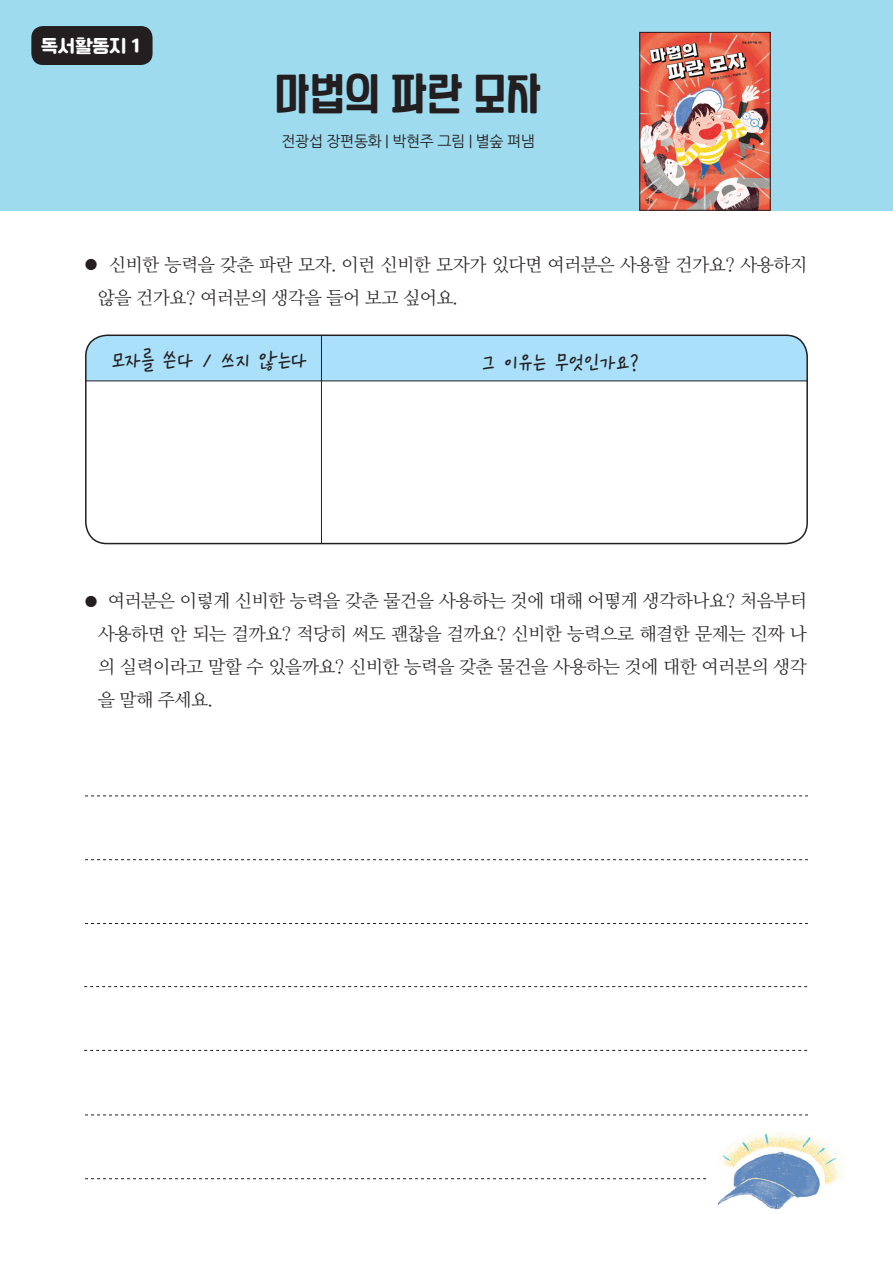
<style>
.page{position:relative;width:893px;height:1263px;background:#fff}
.page>*{position:absolute;margin:0;border:0;box-sizing:border-box;transform-origin:0 0}
.t1{font:39.9px "YANGJIN";color:#231f20}
.t2{font:28.5px "Gangwon Edu Hyeonok T OTF Medium";letter-spacing:-.025em;color:#231f20}
.t3{font:18.45px "Cafe 24 Ssurround";letter-spacing:-.025em;color:#fff}
.t4{font:18px/33px "Nanum Myeongjo OTF";letter-spacing:-.025em;color:#231f20}
.t5{font:15px "Nanum Gothic OTF";letter-spacing:-.025em;color:#231f20}
.s1{font-family:"Nanum Gothic OTF";font-size:15px}
</style>
<div class="page">
<div style="left:0;top:0;width:893px;height:211px;background:#9edbee"></div>
<div style="left:31px;top:26px;width:122px;height:39px;background:#231f20;border-radius:12px"></div>
<img style="left:641px;top:34px;width:127px;height:174px">
<div style="left:639px;top:32px;width:131px;height:178px;border:1px solid #231f20"></div>
<div style="left:85px;top:335px;width:723px;height:86px;background:#aae0f9;border-radius:21px"></div>
<div style="left:86px;top:381px;width:722px;height:151px;background:#fff"></div>
<hr style="left:85px;top:380px;width:723px;height:1px;background:#231f20">
<div style="left:85px;top:334px;width:723px;height:210px;border:2px solid #231f20;border-radius:21px"></div>
<hr style="left:321px;top:335px;width:1px;height:208px;background:#231f20">
<svg style="left:85px;top:795px;width:723px;height:1px"></svg>
<svg style="left:85px;top:859px;width:723px;height:1px"></svg>
<svg style="left:85px;top:923px;width:723px;height:1px"></svg>
<svg style="left:84px;top:986px;width:723px;height:1px"></svg>
<svg style="left:84px;top:1050px;width:723px;height:1px"></svg>
<svg style="left:85px;top:1114px;width:723px;height:1px"></svg>
<svg style="left:85px;top:1178px;width:622px;height:1px"></svg>
<img style="left:718px;top:1132px;width:126px;height:78px">
<p class="t3" style="left:41px;top:37px;width:102px">독서활동지 1</p>
<h1 class="t1" style="left:275px;top:67px;width:269px">마법의 파란 모자</h1>
<p class="t5" style="left:282px;top:132px;width:255px">전광섭 장편동화 | 박현주 그림 | 별숲 펴냄</p>
<p class="t4" style="left:98px;top:247px;width:711px;text-indent:-14px"><span class="s1">●</span> 신비한 능력을 갖춘 파란 모자. 이런 신비한 모자가 있다면 여러분은 사용할 건가요? 사용하지 않을 건가요? 여러분의 생각을 들어 보고 싶어요.</p>
<h2 class="t2" style="left:111px;top:346px;width:198px">모자를 쓴다 / 쓰지 않는다</h2>
<h2 class="t2" style="left:481px;top:348px;width:160px">그 이유는 무엇인가요?</h2>
<p class="t4" style="left:98px;top:584px;width:711px;text-align:justify;text-indent:-14px"><span class="s1">●</span> 여러분은 이렇게 신비한 능력을 갖춘 물건을 사용하는 것에 대해 어떻게 생각하나요? 처음부터 사용하면 안 되는 걸까요? 적당히 써도 괜찮을 걸까요? 신비한 능력으로 해결한 문제는 진짜 나 의 실력이라고 말할 수 있을까요? 신비한 능력을 갖춘 물건을 사용하는 것에 대한 여러분의 생각 을 말해 주세요.</p>
</div>
